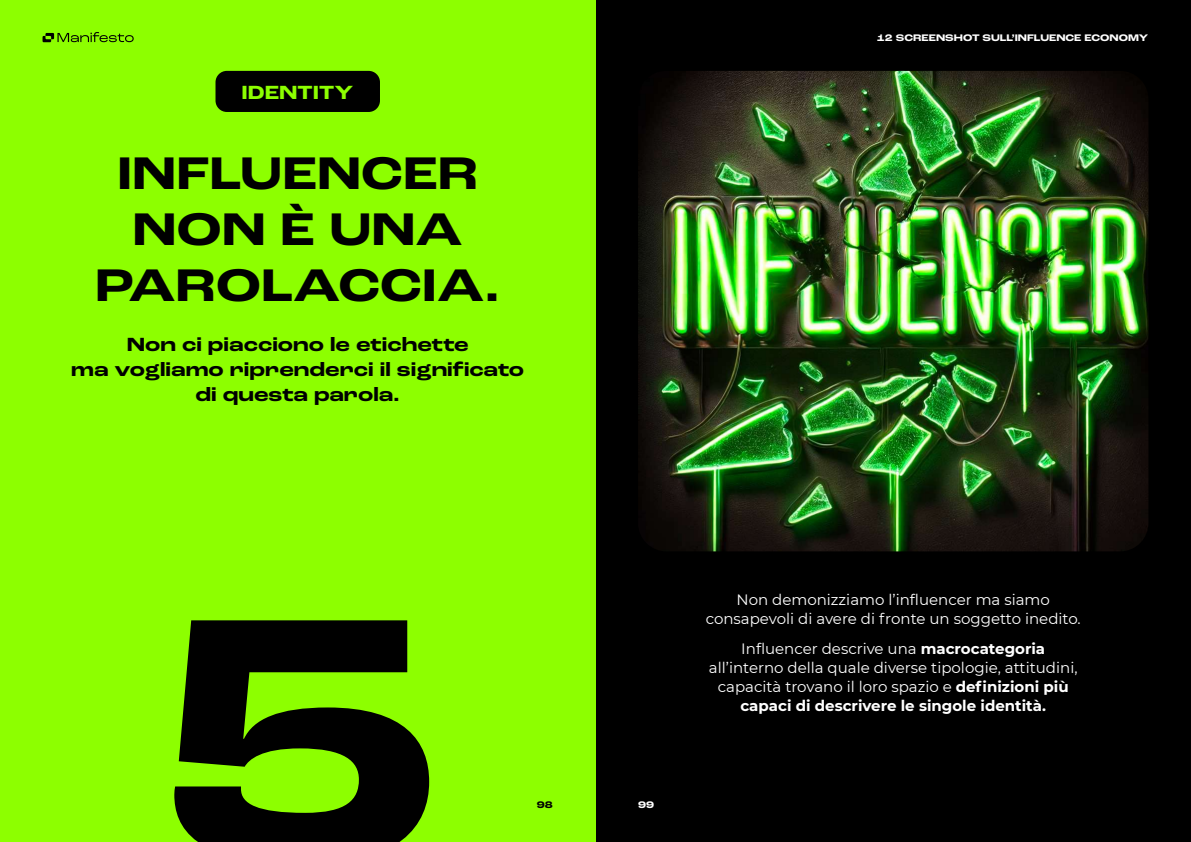
<style>
.page{position:relative;width:1191px;height:842px;background:#fff}
.page>*{position:absolute;margin:0;border:0;box-sizing:border-box;transform-origin:0 0}
.t1{font:700 expanded 366px "Roc Grotesk";color:#000}
.t2{font:700 expanded 48px/56px "Roc Grotesk";color:#000;text-align:center}
.t3{font:700 expanded 20px/25px "Roc Grotesk";color:#000;text-align:center}
.t4{font:700 expanded 20px "Roc Grotesk";color:#8dff00}
.t5{font:15px/19px "Montserrat";color:#fff;text-align:center}
.t6{font:700 expanded 10px "Roc Grotesk";color:#fff}
.t7{font:700 expanded 10px "Roc Grotesk";color:#000}
.s1{font-weight:700}
</style>
<div class="page">
<div style="left:595px;top:0;width:596px;height:842px;background:#000"></div>
<div style="left:0;top:0;width:595px;height:842px;background:#8dff00"></div>
<div style="left:215px;top:71px;width:165px;height:41px;background:#000;border-radius:11px"></div>
<img style="left:638px;top:71px;width:510px;height:480px">
<svg style="left:43px;top:32px;width:91px;height:10px"></svg>
<h3 class="t4" style="left:242px;top:80px;width:113px">IDENTITY</h3>
<h2 class="t2" style="left:95px;top:147px;width:407px">INFLUENCER<br>NON È UNA<br>PAROLACCIA.</h2>
<h3 class="t3" style="left:71px;top:332px;width:454px">Non ci piacciono le etichette<br>ma vogliamo riprenderci il significato di questa parola.</h3>
<p class="t6" style="left:877px;top:31px;width:273px">12 SCREENSHOT SULL’INFLUENCE ECONOMY</p>
<h1 class="t1" style="left:153px;top:514px;width:290px">5</h1>
<p class="t7" style="left:537px;top:799px;width:17px">98</p>
<p class="t6" style="left:638px;top:799px;width:17px">99</p>
<p class="t5" style="left:705px;top:589px;width:376px">Non demonizziamo l’influencer ma siamo consapevoli di avere di fronte un soggetto inedito.</p>
<p class="t5" style="left:709px;top:639px;width:370px">Influencer descrive una <span class="s1">macrocategoria </span>all’interno della quale diverse tipologie, attitudini, capacità trovano il loro spazio e <span class="s1">definizioni più capaci di descrivere le singole identità.</span></p>
</div>
